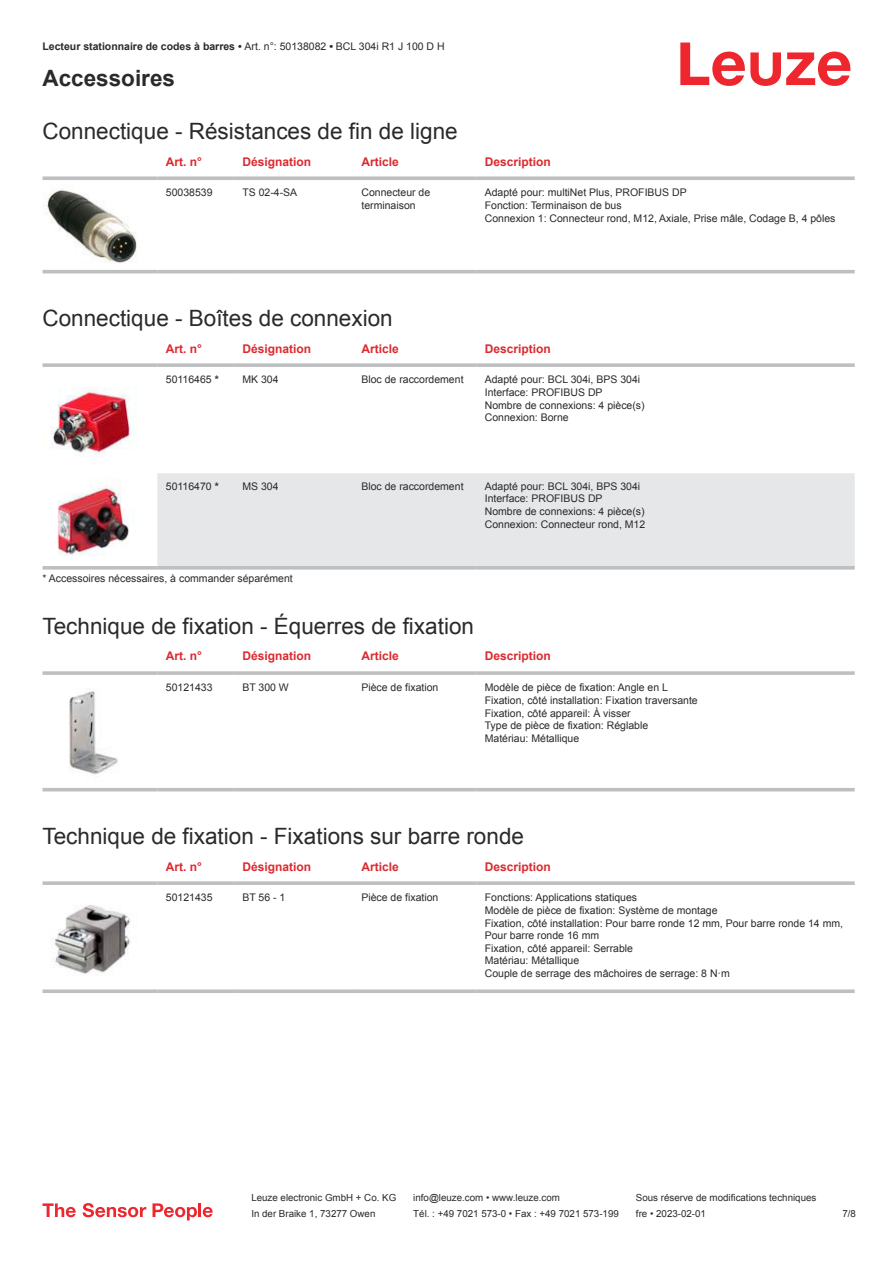
<style>
.page{position:relative;width:893px;height:1263px;background:#fff}
.page>*{position:absolute;margin:0;border:0;box-sizing:border-box;transform-origin:0 0}
.t1{font:22.5px "Arial";color:#2b292a}
.t2{font:700 22.5px "Arial";color:#2b292a}
.t3{font:700 12px "Arial";color:#db2a30}
.t4{font:10.5px/12.6px "Arial";color:#2b292a}
.t5{font:700 10.5px "Arial";color:#2b292a}
.t6{font:9.75px "Arial";color:#2b292a}
.s1{font-weight:400}
.s2{font-weight:700}
</style>
<div class="page">
<svg style="left:680px;top:43px;width:170px;height:43px"></svg>
<svg style="left:43px;top:273px;width:812px;height:1px"></svg>
<svg style="left:43px;top:176px;width:114px;height:4px"></svg>
<svg style="left:157px;top:176px;width:77px;height:4px"></svg>
<svg style="left:234px;top:176px;width:119px;height:4px"></svg>
<svg style="left:353px;top:176px;width:123px;height:4px"></svg>
<svg style="left:476px;top:176px;width:379px;height:4px;background:#c4c6c8"></svg>
<hr style="left:43px;top:270px;width:114px;height:3px;background:#bdbfc1">
<hr style="left:157px;top:270px;width:77px;height:3px;background:#bdbfc1">
<hr style="left:234px;top:270px;width:119px;height:3px;background:#bdbfc1">
<hr style="left:353px;top:270px;width:123px;height:3px;background:#bdbfc1">
<hr style="left:476px;top:270px;width:379px;height:3px;background:#bdbfc1">
<img style="left:44px;top:184px;width:93px;height:79px">
<div style="left:157px;top:473px;width:698px;height:93px;background:#e6e7e9"></div>
<svg style="left:43px;top:363px;width:114px;height:4px"></svg>
<svg style="left:157px;top:363px;width:77px;height:4px"></svg>
<svg style="left:234px;top:363px;width:119px;height:4px"></svg>
<svg style="left:353px;top:363px;width:123px;height:4px"></svg>
<svg style="left:476px;top:363px;width:379px;height:4px;background:#c3c5c7"></svg>
<svg style="left:43px;top:566px;width:114px;height:4px"></svg>
<svg style="left:157px;top:566px;width:77px;height:4px"></svg>
<svg style="left:234px;top:566px;width:119px;height:4px"></svg>
<svg style="left:353px;top:566px;width:123px;height:4px"></svg>
<svg style="left:476px;top:566px;width:379px;height:4px;background:#c3c5c7"></svg>
<img style="left:51px;top:387px;width:86px;height:70px">
<img style="left:57px;top:480px;width:72px;height:76px">
<svg style="left:43px;top:791px;width:812px;height:1px"></svg>
<svg style="left:43px;top:671px;width:114px;height:4px"></svg>
<hr style="left:157px;top:671px;width:77px;height:4px;background:#c5c6c8">
<svg style="left:234px;top:671px;width:119px;height:4px"></svg>
<svg style="left:353px;top:671px;width:123px;height:4px"></svg>
<hr style="left:476px;top:671px;width:379px;height:4px;background:#c5c6c8">
<hr style="left:43px;top:788px;width:114px;height:3px;background:#bdbfc1">
<hr style="left:157px;top:788px;width:77px;height:3px;background:#bdbfc1">
<hr style="left:234px;top:788px;width:119px;height:3px;background:#bdbfc1">
<hr style="left:353px;top:788px;width:123px;height:3px;background:#bdbfc1">
<hr style="left:476px;top:788px;width:379px;height:3px;background:#bdbfc1">
<img style="left:69px;top:688px;width:49px;height:87px">
<svg style="left:43px;top:881px;width:114px;height:4px"></svg>
<svg style="left:157px;top:881px;width:77px;height:4px"></svg>
<svg style="left:234px;top:881px;width:119px;height:4px"></svg>
<svg style="left:353px;top:881px;width:123px;height:4px"></svg>
<svg style="left:476px;top:881px;width:379px;height:4px;background:#c3c5c7"></svg>
<svg style="left:43px;top:989px;width:114px;height:4px"></svg>
<svg style="left:157px;top:989px;width:77px;height:4px"></svg>
<svg style="left:234px;top:989px;width:119px;height:4px"></svg>
<svg style="left:353px;top:989px;width:123px;height:4px"></svg>
<svg style="left:476px;top:989px;width:379px;height:4px;background:#c4c6c8"></svg>
<img style="left:53px;top:905px;width:78px;height:70px">
<svg style="left:43px;top:1203px;width:33px;height:14px"></svg>
<svg style="left:83px;top:1203px;width:63px;height:14px"></svg>
<svg style="left:153px;top:1203px;width:44px;height:17px"></svg>
<hr style="left:198px;top:1203px;width:3px;height:14px;background:#ed272d">
<svg style="left:203px;top:1207px;width:10px;height:10px"></svg>
<p class="t5" style="left:43px;top:43px;width:404px">Lecteur stationnaire de codes à barres • <span class="s1">Art. n°: 50138082</span> • <span class="s1">BCL 304i R1 J 100 D H</span></p>
<h1 class="t2" style="left:43px;top:70px;width:134px">Accessoires</h1>
<h1 class="t1" style="left:43px;top:123px;width:417px">Connectique - Résistances de fin de ligne</h1>
<p class="t3" style="left:166px;top:157px;width:38px">Art. n°</p>
<p class="t3" style="left:242px;top:157px;width:70px">Désignation</p>
<p class="t3" style="left:361px;top:157px;width:39px">Article</p>
<p class="t3" style="left:485px;top:157px;width:68px">Description</p>
<p class="t4" style="left:166px;top:187px;width:48px">50038539</p>
<p class="t4" style="left:242px;top:187px;width:56px">TS 02-4-SA</p>
<p class="t4" style="left:361px;top:187px;width:70px">Connecteur de terminaison</p>
<p class="t4" style="left:485px;top:187px;width:352px">Adapté pour: multiNet Plus, PROFIBUS DP<br>Fonction: Terminaison de bus<br>Connexion 1: Connecteur rond, M12, Axiale, Prise mâle, Codage B, 4 pôles</p>
<h1 class="t1" style="left:43px;top:310px;width:352px">Connectique - Boîtes de connexion</h1>
<p class="t3" style="left:166px;top:344px;width:38px">Art. n°</p>
<p class="t3" style="left:242px;top:344px;width:70px">Désignation</p>
<p class="t3" style="left:361px;top:344px;width:39px">Article</p>
<p class="t3" style="left:485px;top:344px;width:68px">Description</p>
<p class="t4" style="left:166px;top:374px;width:54px">50116465 <span class="s2">*</span></p>
<p class="t4" style="left:242px;top:374px;width:38px">MK 304</p>
<p class="t4" style="left:361px;top:374px;width:104px">Bloc de raccordement</p>
<p class="t4" style="left:485px;top:374px;width:161px">Adapté pour: BCL 304i, BPS 304i<br>Interface: PROFIBUS DP<br>Nombre de connexions: 4 pièce(s)<br>Connexion: Borne</p>
<p class="t4" style="left:166px;top:481px;width:54px">50116470 <span class="s2">*</span></p>
<p class="t4" style="left:242px;top:481px;width:38px">MS 304</p>
<p class="t4" style="left:361px;top:481px;width:104px">Bloc de raccordement</p>
<p class="t4" style="left:485px;top:481px;width:162px">Adapté pour: BCL 304i, BPS 304i<br>Interface: PROFIBUS DP<br>Nombre de connexions: 4 pièce(s)<br>Connexion: Connecteur rond, M12</p>
<p class="t4" style="left:43px;top:573px;width:252px">* Accessoires nécessaires, à commander séparément</p>
<h1 class="t1" style="left:43px;top:618px;width:433px">Technique de fixation - Équerres de fixation</h1>
<p class="t3" style="left:166px;top:652px;width:38px">Art. n°</p>
<p class="t3" style="left:242px;top:652px;width:70px">Désignation</p>
<p class="t3" style="left:361px;top:652px;width:39px">Article</p>
<p class="t3" style="left:485px;top:652px;width:68px">Description</p>
<p class="t4" style="left:166px;top:682px;width:48px">50121433</p>
<p class="t4" style="left:242px;top:682px;width:48px">BT 300 W</p>
<p class="t4" style="left:361px;top:682px;width:79px">Pièce de fixation</p>
<p class="t4" style="left:485px;top:682px;width:215px">Modèle de pièce de fixation: Angle en L Fixation, côté installation: Fixation traversante Fixation, côté appareil: À visser<br>Type de pièce de fixation: Réglable<br>Matériau: Métallique</p>
<h1 class="t1" style="left:43px;top:828px;width:483px">Technique de fixation - Fixations sur barre ronde</h1>
<p class="t3" style="left:166px;top:862px;width:38px">Art. n°</p>
<p class="t3" style="left:242px;top:862px;width:70px">Désignation</p>
<p class="t3" style="left:361px;top:862px;width:39px">Article</p>
<p class="t3" style="left:485px;top:862px;width:68px">Description</p>
<p class="t4" style="left:166px;top:892px;width:48px">50121435</p>
<p class="t4" style="left:242px;top:892px;width:44px">BT 56 - 1</p>
<p class="t4" style="left:361px;top:892px;width:79px">Pièce de fixation</p>
<p class="t4" style="left:485px;top:892px;width:360px">Fonctions: Applications statiques<br>Modèle de pièce de fixation: Système de montage<br>Fixation, côté installation: Pour barre ronde 12 mm, Pour barre ronde 14 mm, Pour barre ronde 16 mm<br>Fixation, côté appareil: Serrable<br>Matériau: Métallique<br>Couple de serrage des mâchoires de serrage: 8 N·m</p>
<p class="t6" style="left:251px;top:1194px;width:146px">Leuze electronic GmbH + Co. KG</p>
<p class="t6" style="left:413px;top:1194px;width:148px">info@leuze.com • www.leuze.com</p>
<p class="t6" style="left:636px;top:1194px;width:182px">Sous réserve de modifications techniques</p>
<p class="t6" style="left:251px;top:1210px;width:126px">In der Braike 1, 73277 Owen</p>
<p class="t6" style="left:413px;top:1210px;width:207px">Tél. : +49 7021 573-0 • Fax : +49 7021 573-199</p>
<p class="t6" style="left:636px;top:1210px;width:72px">fre • 2023-02-01</p>
<p class="t6" style="left:842px;top:1210px;width:15px">7 /8</p>
</div>
